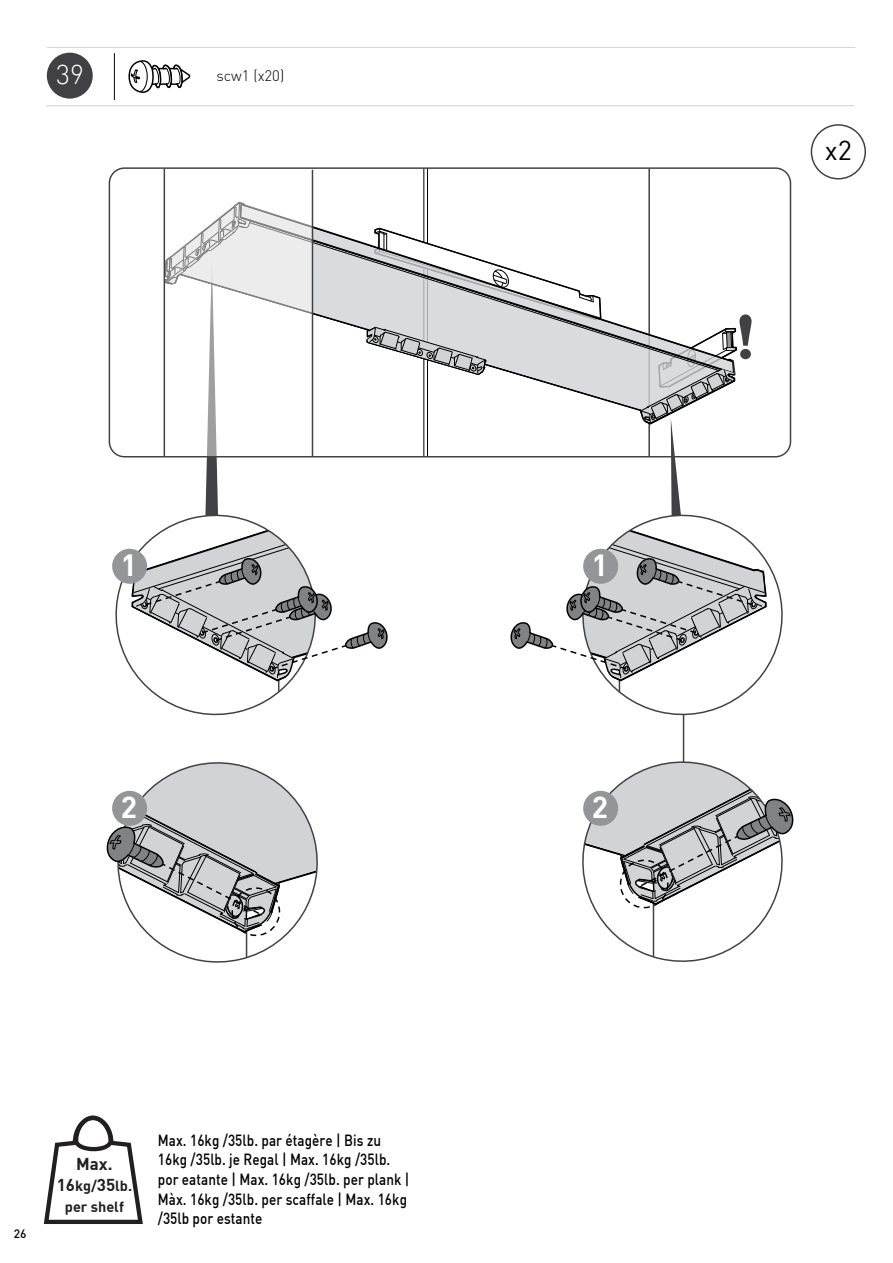
<style>
.page{position:relative;width:893px;height:1263px;background:#fff}
.page>*{position:absolute;margin:0;border:0;box-sizing:border-box;transform-origin:0 0}
.t1{font:700 30px "DIN";color:#fff}
.t2{font:27px "DIN";color:#000}
.t3{font:300 27px "DIN";color:#fff}
.t4{font:700 16.95px "DIN";color:#221f20}
.t5{font:500 15.9px/19.5px "DIN";letter-spacing:.005em;color:#000;scale:.85 1}
.t6{font:300 15px "DIN";color:#000}
.t7{font:700 14.4px/21px "DIN";color:#221f20;text-align:center}
.t8{font:500 12px "DIN";color:#000}
.s1{font-size:16.95px}
</style>
<div class="page">
<hr style="left:683px;top:687px;width:1px;height:110px;background:#414042">
<svg style="left:44px;top:1115px;width:99px;height:109px"></svg>
<svg style="left:592px;top:752px;width:181px;height:210px"></svg>
<svg style="left:582px;top:762px;width:212px;height:144px"></svg>
<div style="left:620px;top:859px;width:49px;height:49px;border:1px dashed #000;border-radius:50%"></div>
<svg style="left:146px;top:762px;width:143px;height:201px"></svg>
<svg style="left:106px;top:763px;width:212px;height:170px"></svg>
<div style="left:231px;top:887px;width:49px;height:49px;border:1px dashed #000;border-radius:50%"></div>
<div style="left:811px;top:124px;width:55px;height:55px;border:1px solid #414042;border-radius:50%"></div>
<div style="left:583px;top:791px;width:35px;height:35px;background:#939598;border-radius:50%"></div>
<hr style="left:46px;top:105px;width:808px;height:1px;background:#d1d3d4">
<hr style="left:47px;top:47px;width:808px;height:1px;background:#d1d3d4">
<div style="left:47px;top:53px;width:46px;height:46px;background:#414042;border-radius:50%"></div>
<hr style="left:114px;top:53px;width:1px;height:47px;background:#000">
<svg style="left:608px;top:563px;width:175px;height:161px"></svg>
<div style="left:112px;top:791px;width:35px;height:35px;background:#939598;border-radius:50%"></div>
<svg style="left:112px;top:548px;width:178px;height:168px"></svg>
<svg style="left:128px;top:60px;width:640px;height:622px"></svg>
<div style="left:112px;top:549px;width:35px;height:35px;background:#939598;border-radius:50%"></div>
<h2 class="t3" style="left:56px;top:61px;width:29px">39</h2>
<p class="t6" style="left:216px;top:68px;width:69px">scw1 (x20)</p>
<h1 class="t1" style="left:121px;top:552px;width:18px">1</h1>
<h1 class="t1" style="left:121px;top:794px;width:18px">2</h1>
<p class="t8" style="left:14px;top:1227px;width:14px">26</p>
<p class="t4" style="left:76px;top:1157px;width:38px">Max.</p>
<p class="t7" style="left:57px;top:1177px;width:77px"><span class="s1">16</span>kg/<span class="s1">35</span>lb. per shelf</p>
<p class="t5" style="left:158px;top:1131px;width:297px">Max. 16kg /35lb. par étagère | Bis zu 16kg /35lb. je Regal | Max. 16kg /35lb. por eatante | Max. 16kg /35lb. per plank | Màx. 16kg /35lb. per scaffale | Max. 16kg /35lb por estante</p>
<h1 class="t1" style="left:592px;top:552px;width:18px">1</h1>
<h1 class="t1" style="left:592px;top:794px;width:18px">2</h1>
<h2 class="t2" style="left:825px;top:139px;width:28px">x2</h2>
</div>
